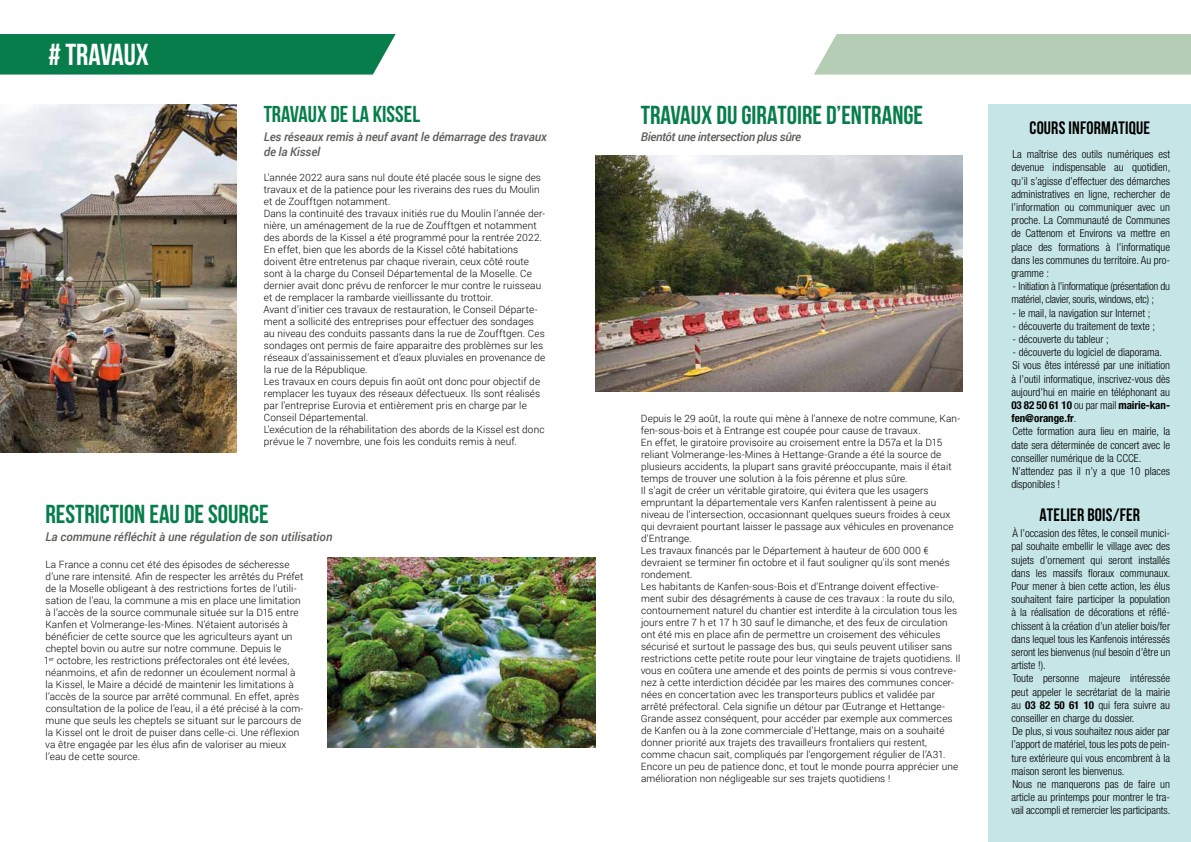
<style>
.page{position:relative;width:1191px;height:842px;background:#fff}
.page>*{position:absolute;margin:0;border:0;box-sizing:border-box;transform-origin:0 0}
.t1{font:700 30.3px "Bebas Neue";color:#fff}
.t2{font:700 26px "Bebas Neue";color:#077d4b}
.t3{font:700 23px "Bebas Neue";color:#077d4b}
.t4{font:700 18px "Bebas Neue";letter-spacing:.01em;color:#000}
.t5{font:italic 500 12px/15px "Roboto";letter-spacing:-.01em;color:#615c58}
.t6{font:italic 500 12px "Roboto";letter-spacing:-.03em;color:#615c58}
.t7{font:300 condensed 11px/13.2px "Helvetica Neue LT Std";color:#000}
.t8{font:300 condensed 11px/13.2px "Helvetica Neue LT Std";letter-spacing:-.02em;color:#000}
.t9{font:300 10px/12px "Roboto";letter-spacing:.01em;color:#000}
.s1{font-weight:700}
</style>
<div class="page">
<div style="left:988px;top:104px;width:203px;height:738px;background:#c6e5e6"></div>
<div style="left:0;top:34px;width:396px;height:41px;background:#077d4b"></div>
<div style="left:814px;top:34px;width:377px;height:41px;background:#b5cdb5"></div>
<img style="left:595px;top:155px;width:367px;height:236px">
<img style="left:328px;top:558px;width:267px;height:189px">
<img style="left:0;top:104px;width:236px;height:349px">
<h1 class="t1" style="left:48px;top:38px;width:102px"># TRAVAUX</h1>
<h3 class="t3" style="left:264px;top:101px;width:158px">TRAVAUX DE LA KISSEL</h3>
<p class="t5" style="left:264px;top:128px;width:284px">Les réseaux remis à neuf avant le démarrage des travaux de la Kissel</p>
<p class="t9" style="left:263px;top:171px;width:283px">L’année 2022 aura sans nul doute été placée sous le signe des travaux et de la patience pour les riverains des rues du Moulin et de Zoufftgen notamment.<br>Dans la continuité des travaux initiés rue du Moulin l’année der&shy;nière, un aménagement de la rue de Zoufftgen et notamment des abords de la Kissel a été programmé pour la rentrée 2022.<br>En effet, bien que les abords de la Kissel côté habitations doivent être entretenus par chaque riverain, ceux côté route sont à la charge du Conseil Départemental de la Moselle. Ce dernier avait donc prévu de renforcer le mur contre le ruisseau et de remplacer la rambarde vieillissante du trottoir.<br>Avant d’initier ces travaux de restauration, le Conseil Départe&shy;ment a sollicité des entreprises pour effectuer des sondages au niveau des conduits passants dans la rue de Zoufftgen. Ces sondages ont permis de faire apparaitre des problèmes sur les réseaux d’assainissement et d’eaux pluviales en provenance de la rue de la République.<br>Les travaux en cours depuis fin août ont donc pour objectif de remplacer les tuyaux des réseaux défectueux. Ils sont réalisés par l’entreprise Eurovia et entièrement pris en charge par le Conseil Départemental.<br>L’exécution de la réhabilitation des abords de la Kissel est donc prévue le 7 novembre, une fois les conduits remis à neuf.</p>
<h2 class="t2" style="left:45px;top:500px;width:10px">RESTRICTION</h2>
<h2 class="t2" style="left:149px;top:500px;width:70px">EAU DESOURCE</h2>
<p class="t9" style="left:44px;top:558px;width:261px">La France a connu cet été des épisodes de sécheresse d’une rare intensité. Afin de respecter les arrêtés du Préfet de la Moselle obligeant à des restrictions fortes de l’utili&shy;sation de l’eau, la commune a mis en place une limitation à l’accès de la source communale située sur la D15 entre Kanfen et Volmerange-les-Mines. N’étaient autorisés à bénéficier de cette source que les agriculteurs ayant un cheptel bovin ou autre sur notre commune. Depuis le<br>1<sup>er</sup> octobre, les restrictions préfectorales ont été levées, néanmoins, et afin de redonner un écoulement normal à la Kissel, le Maire a décidé de maintenir les limitations à l’accès de la source par arrêté communal. En effet, après consultation de la police de l’eau, il a été précisé à la com&shy;mune que seuls les cheptels se situant sur le parcours de la Kissel ont le droit de puiser dans celle-ci. Une réflexion va être engagée par les élus afin de valoriser au mieux l’eau de cette source.</p>
<p class="t5" style="left:45px;top:529px;width:288px">La commune réfléchit à une régulation de son utilisation</p>
<h2 class="t2" style="left:641px;top:101px;width:284px">TRAVAUX DU GIRATOIRE D’ENTRANGE</h2>
<p class="t6" style="left:641px;top:128px;width:162px">Bientôt une intersection plus sûre</p>
<p class="t9" style="left:640px;top:412px;width:321px">Depuis le 29 août, la route qui mène à l’annexe de notre commune, Kan&shy;fen-sous-bois et à Entrange est coupée pour cause de travaux.<br>En effet, le giratoire provisoire au croisement entre la D57a et la D15 reliant Volmerange-les-Mines à Hettange-Grande a été la source de plusieurs accidents, la plupart sans gravité préoccupante, mais il était temps de trouver une solution à la fois pérenne et plus sûre.<br>Il s’agit de créer un véritable giratoire, qui évitera que les usagers empruntant la départementale vers Kanfen ralentissent à peine au niveau de l’intersection, occasionnant quelques sueurs froides à ceux qui devraient pourtant laisser le passage aux véhicules en provenance d’Entrange.<br>Les travaux financés par le Département à hauteur de 600 000 € devraient se terminer fin octobre et il faut souligner qu’ils sont menés rondement.<br>Les habitants de Kanfen-sous-Bois et d’Entrange doivent effective&shy;ment subir des désagréments à cause de ces travaux : la route du silo, contournement naturel du chantier est interdite à la circulation tous les jours entre 7 h et 17 h 30 sauf le dimanche, et des feux de circulation ont été mis en place afin de permettre un croisement des véhicules sécurisé et surtout le passage des bus, qui seuls peuvent utiliser sans restrictions cette petite route pour leur vingtaine de trajets quotidiens. Il vous en coûtera une amende et des points de permis si vous contreve&shy;nez à cette interdiction décidée par les maires des communes concer&shy;nées en concertation avec les transporteurs publics et validée par arrêté préfectoral. Cela signifie un détour par Œutrange et Hettange-Grande assez conséquent, pour accéder par exemple aux commerces de Kanfen ou à la zone commerciale d’Hettange, mais on a souhaité donner priorité aux trajets des travailleurs frontaliers qui restent, comme chacun sait, compliqués par l’engorgement régulier de l’A31.<br>Encore un peu de patience donc, et tout le monde pourra apprécier une amélioration non négligeable sur ses trajets quotidiens !</p>
<h3 class="t4" style="left:1029px;top:118px;width:122px">COURS INFORMATIQUE</h3>
<p class="t7" style="left:1011px;top:148px;width:161px;text-align:justify">La maîtrise des outils numériques est devenue indispensable au quotidien, qu’il s’agisse d’effectuer des démarches administratives en ligne, rechercher de l’information ou communiquer avec un proche. La Communauté de Communes de Cattenom et Environs va mettre en place des formations à l’informatique dans les communes du territoire. Au pro&shy;gramme :</p>
<p class="t8" style="left:1011px;top:280px;width:160px">- Initiation à l’informatique (présentation du matériel, clavier, souris, windows, etc) ;</p>
<p class="t7" style="left:1012px;top:306px;width:139px">- le mail, la navigation sur Internet ;</p>
<p class="t7" style="left:1012px;top:319px;width:144px">- découverte du traitement de texte ;</p>
<p class="t7" style="left:1012px;top:332px;width:98px">- découverte du tableur ;</p>
<p class="t7" style="left:1011px;top:346px;width:160px">- découverte du logiciel de diaporama.<br>Si vous êtes intéressé par une initiation à l’outil informatique, inscrivez-vous dès aujourd’hui en mairie en téléphonant au <span class="s1">03 82 50 61 10</span> ou par mail <span class="s1">mairie-kan&shy;fen@orange.fr</span>.<br>Cette formation aura lieu en mairie, la date sera déterminée de concert avec le conseiller numérique de la CCCE.<br>N’attendez pas il n’y a que 10 places disponibles !</p>
<p class="t7" style="left:1011px;top:527px;width:161px">À l’occasion des fêtes, le conseil munici&shy;pal souhaite embellir le village avec des sujets d’ornement qui seront installés dans les massifs floraux communaux.<br>Pour mener à bien cette action, les élus souhaitent faire participer la population à la réalisation de décorations et réflé&shy;chissent à la création d’un atelier bois/fer dans lequel tous les Kanfenois intéressés seront les bienvenus (nul besoin d’être un artiste !).<br>Toute personne majeure intéressée peut appeler le secrétariat de la mairie au <span class="s1">03 82 50 61 10</span> qui fera suivre au conseiller en charge du dossier.<br>De plus, si vous souhaitez nous aider par l’apport de matériel, tous les pots de pein&shy;ture extérieure qui vous encombrent à la maison seront les bienvenus.<br>Nous ne manquerons pas de faire un article au printemps pour montrer le tra&shy;vail accompli et remercier les participants.</p>
<h3 class="t4" style="left:1039px;top:505px;width:102px">ATELIER BOIS/FER</h3>
</div>
